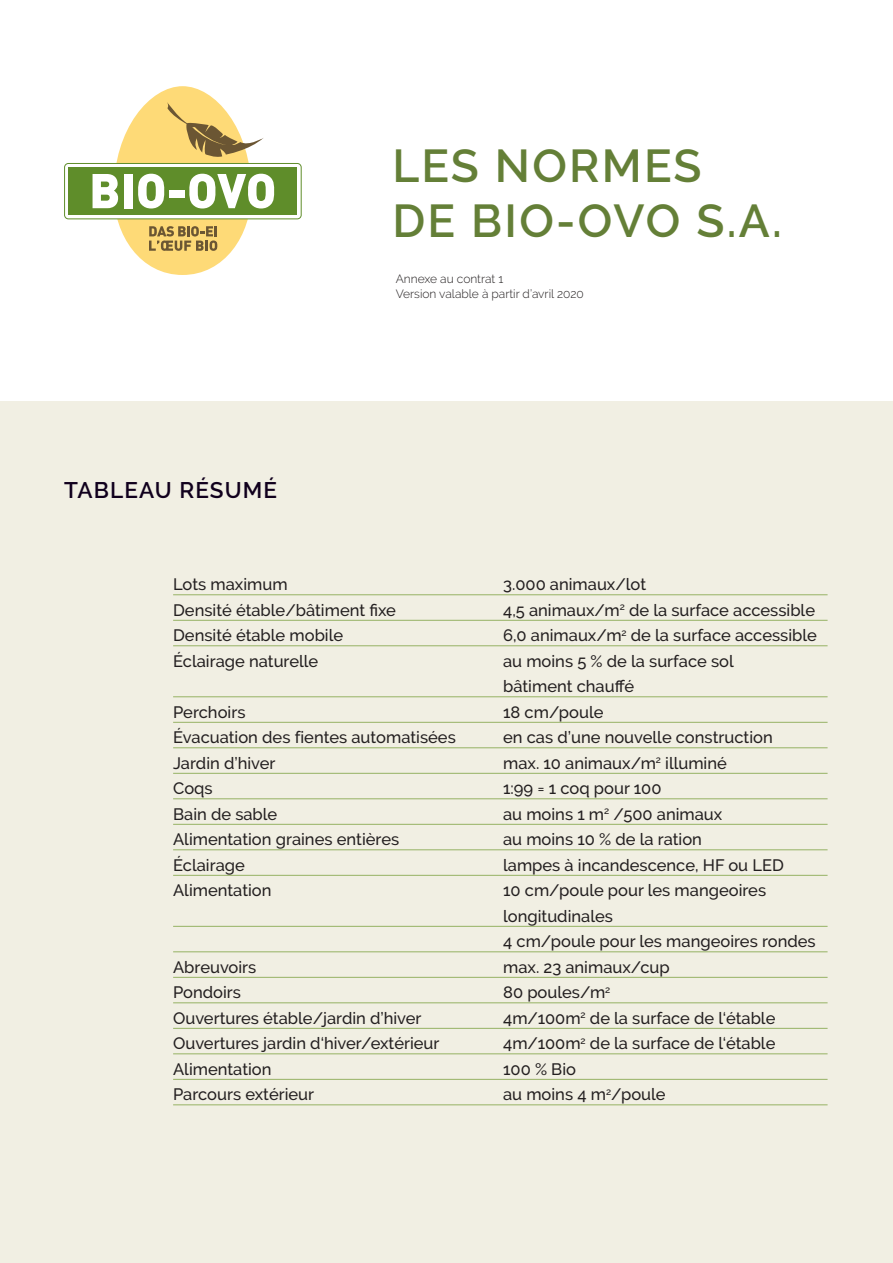
<style>
.page{position:relative;width:893px;height:1263px;background:#fff}
.page>*{position:absolute;margin:0;border:0;box-sizing:border-box;transform-origin:0 0}
.t1{font:600 45.9px/55.2px "Raleway";letter-spacing:.05em;color:#647f37}
.t2{font:600 22.5px "Raleway";letter-spacing:.05em;color:#11001d}
.Style_de_paragraphe{font:500 16.5px/25.5px "Raleway";color:#231f20}
.t3{font:300 12px "Raleway";color:#231f20}
</style>
<div class="page">
<div style="left:64px;top:163px;width:237px;height:56px;border:1px solid #5f8d2a;border-radius:4px"></div>
<div style="left:68px;top:167px;width:229px;height:48px;background:#5f8d2a"></div>
<svg style="left:93px;top:86px;width:181px;height:189px"></svg>
<div style="left:0;top:402px;width:893px;height:861px;background:#f1efe3"></div>
<hr style="left:173px;top:594px;width:655px;height:1px;background:#96b264">
<hr style="left:173px;top:620px;width:655px;height:1px;background:#96b264">
<hr style="left:173px;top:645px;width:655px;height:1px;background:#96b264">
<hr style="left:173px;top:696px;width:655px;height:1px;background:#96b264">
<hr style="left:173px;top:722px;width:655px;height:1px;background:#96b264">
<hr style="left:173px;top:747px;width:655px;height:1px;background:#96b264">
<hr style="left:173px;top:773px;width:655px;height:1px;background:#96b264">
<hr style="left:173px;top:798px;width:655px;height:1px;background:#96b264">
<hr style="left:173px;top:824px;width:655px;height:1px;background:#96b264">
<hr style="left:173px;top:849px;width:655px;height:1px;background:#96b264">
<hr style="left:173px;top:875px;width:655px;height:1px;background:#96b264">
<hr style="left:173px;top:926px;width:655px;height:1px;background:#96b264">
<hr style="left:173px;top:951px;width:655px;height:1px;background:#96b264">
<hr style="left:173px;top:977px;width:655px;height:1px;background:#96b264">
<hr style="left:173px;top:1002px;width:655px;height:1px;background:#96b264">
<hr style="left:173px;top:1028px;width:655px;height:1px;background:#96b264">
<hr style="left:173px;top:1053px;width:655px;height:1px;background:#96b264">
<hr style="left:173px;top:1079px;width:655px;height:1px;background:#96b264">
<hr style="left:173px;top:1104px;width:655px;height:1px;background:#96b264">
<p class="t2" style="left:64px;top:477px;width:214px">TABLEAU RÉSUMÉ</p>
<p class="t1" style="left:392px;top:138px;width:391px">LES NORMES<br>DE BIO-OVO S.A.</p>
<p class="t3" style="left:396px;top:272px;width:109px">Annexe au contrat 1</p>
<p class="t3" style="left:396px;top:287px;width:190px">Version valable à partir d’avril 2020</p>
<p class="Style_de_paragraphe" style="left:173px;top:572px;width:116px">Lots maximum</p>
<p class="Style_de_paragraphe" style="left:503px;top:572px;width:144px">3.000 animaux/lot</p>
<p class="Style_de_paragraphe" style="left:173px;top:597px;width:224px">Densité étable/bâtiment fixe</p>
<p class="Style_de_paragraphe" style="left:503px;top:597px;width:313px">4,5 animaux/m<sup>2</sup> de la surface accessible</p>
<p class="Style_de_paragraphe" style="left:173px;top:623px;width:172px">Densité étable mobile</p>
<p class="Style_de_paragraphe" style="left:503px;top:623px;width:315px">6,0 animaux/m<sup>2</sup> de la surface accessible</p>
<p class="Style_de_paragraphe" style="left:173px;top:648px;width:147px">Éclairage naturelle</p>
<p class="Style_de_paragraphe" style="left:503px;top:648px;width:232px">au moins 5 % de la surface sol bâtiment chauffé</p>
<p class="Style_de_paragraphe" style="left:173px;top:699px;width:74px">Perchoirs</p>
<p class="Style_de_paragraphe" style="left:503px;top:699px;width:102px">18 cm/poule</p>
<p class="Style_de_paragraphe" style="left:173px;top:725px;width:284px">Évacuation des fientes automatisées</p>
<p class="Style_de_paragraphe" style="left:503px;top:725px;width:271px">en cas d’une nouvelle construction</p>
<p class="Style_de_paragraphe" style="left:173px;top:750px;width:104px">Jardin d’hiver</p>
<p class="Style_de_paragraphe" style="left:503px;top:750px;width:225px">max. 10 animaux/m<sup>2</sup> illuminé</p>
<p class="Style_de_paragraphe" style="left:173px;top:776px;width:41px">Coqs</p>
<p class="Style_de_paragraphe" style="left:503px;top:776px;width:160px">1:99 = 1 coq pour 100</p>
<p class="Style_de_paragraphe" style="left:173px;top:801px;width:106px">Bain de sable</p>
<p class="Style_de_paragraphe" style="left:503px;top:801px;width:221px">au moins 1 m<sup>2</sup> /500 animaux</p>
<p class="Style_de_paragraphe" style="left:173px;top:827px;width:228px">Alimentation graines entières</p>
<p class="Style_de_paragraphe" style="left:503px;top:827px;width:200px">au moins 10 % de la ration</p>
<p class="Style_de_paragraphe" style="left:173px;top:852px;width:73px">Éclairage</p>
<p class="Style_de_paragraphe" style="left:503px;top:852px;width:282px">lampes à incandescence, HF ou LED</p>
<p class="Style_de_paragraphe" style="left:173px;top:878px;width:100px">Alimentation</p>
<p class="Style_de_paragraphe" style="left:503px;top:878px;width:265px">10 cm/poule pour les mangeoires longitudinales</p>
<p class="Style_de_paragraphe" style="left:503px;top:929px;width:314px">4 cm/poule pour les mangeoires rondes</p>
<p class="Style_de_paragraphe" style="left:173px;top:954px;width:85px">Abreuvoirs</p>
<p class="Style_de_paragraphe" style="left:503px;top:954px;width:168px">max. 23 animaux/cup</p>
<p class="Style_de_paragraphe" style="left:173px;top:980px;width:69px">Pondoirs</p>
<p class="Style_de_paragraphe" style="left:503px;top:980px;width:109px">80 poules/m<sup>2</sup></p>
<p class="Style_de_paragraphe" style="left:173px;top:1005px;width:250px">Ouvertures étable/jardin d’hiver</p>
<p class="Style_de_paragraphe" style="left:503px;top:1005px;width:274px">4m/100m<sup>2</sup> de la surface de l‘étable</p>
<p class="Style_de_paragraphe" style="left:173px;top:1031px;width:268px">Ouvertures jardin d‘hiver/extérieur</p>
<p class="Style_de_paragraphe" style="left:503px;top:1031px;width:274px">4m/100m<sup>2</sup> de la surface de l‘étable</p>
<p class="Style_de_paragraphe" style="left:173px;top:1056px;width:100px">Alimentation</p>
<p class="Style_de_paragraphe" style="left:503px;top:1056px;width:74px">100 % Bio</p>
<p class="Style_de_paragraphe" style="left:173px;top:1082px;width:143px">Parcours extérieur</p>
<p class="Style_de_paragraphe" style="left:503px;top:1082px;width:164px">au moins 4 m<sup>2</sup>/poule</p>
</div>
